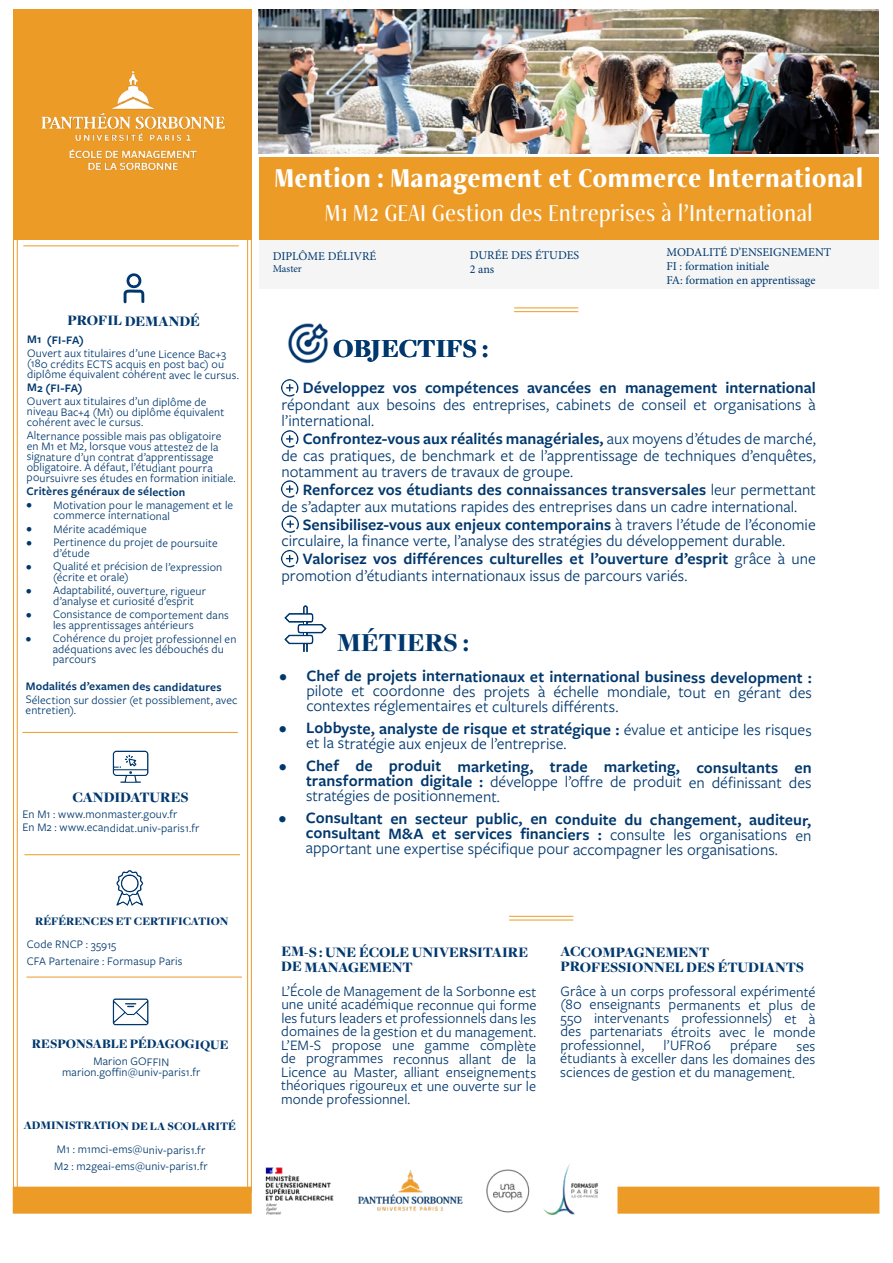
<style>
.page{position:relative;width:893px;height:1263px;background:#fff}
.page>*{position:absolute;margin:0;border:0;box-sizing:border-box;transform-origin:0 0}
.t1{font:700 33px "Freight Neo Cnd Pro";color:#fff}
.t2{font:33px "Freight Neo Cnd Pro";color:#fff}
.t3{font:700 28.5px "Freight Neo Cnd Pro";color:#fff}
.t4{font:900 27px "Freight Disp Pro";letter-spacing:-.005em;color:#00386e}
.t5{font:25.5px "Freight Neo Cnd Pro";color:#fff}
.t6{font:16.5px/16.5px "Freight Sans Pro";color:#00386e}
.t7{font:600 16.5px/14.7px "Freight Sans Pro";color:#00386e;text-align:justify}
.t8{font:15px/13.5px "Freight Sans Pro";color:#00386e;text-align:justify}
.t9{font:900 15px/14.7px "Freight Disp Pro";letter-spacing:-.005em;color:#00386e}
.t10{font:900 13.5px "Freight Disp Pro";letter-spacing:-.005em;color:#00386e}
.t11{font:12px/10.5px "Freight Sans Pro";letter-spacing:.005em;color:#00386e}
.t12{font:12px/14px "Minion Pro";color:#00386e}
.t13{font:600 12px "Freight Sans Pro";letter-spacing:.01em;color:#00386e}
.t14{font:900 12px "Freight Disp Pro";letter-spacing:-.005em;color:#00386e}
.t15{font:10.5px "Minion Pro";letter-spacing:-.005em;color:#00386e}
.s1{font-weight:600}
.s2{font-weight:400}
</style>
<div class="page">
<div style="left:617px;top:1187px;width:271px;height:27px;background:#ed9b27"></div>
<div style="left:13px;top:1187px;width:239px;height:27px;background:#ed9b27"></div>
<div style="left:13px;top:10px;width:239px;height:230px;background:#ed9b27"></div>
<img style="left:41px;top:70px;width:185px;height:101px">
<hr style="left:509px;top:916px;width:64px;height:1px;background:#ed9b27">
<hr style="left:509px;top:920px;width:64px;height:1px;background:#ed9b27">
<hr style="left:23px;top:245px;width:216px;height:1px;background:#ed9b27">
<hr style="left:22px;top:732px;width:216px;height:1px;background:#ed9b27">
<hr style="left:25px;top:854px;width:215px;height:1px;background:#ed9b27">
<hr style="left:26px;top:977px;width:216px;height:1px;background:#ed9b27">
<hr style="left:514px;top:308px;width:64px;height:1px;background:#ed9b27">
<hr style="left:514px;top:311px;width:64px;height:1px;background:#ed9b27">
<svg style="left:123px;top:273px;width:22px;height:31px"></svg>
<svg style="left:113px;top:750px;width:35px;height:33px"></svg>
<svg style="left:113px;top:998px;width:36px;height:28px"></svg>
<hr style="left:251px;top:143px;width:1px;height:1050px;background:#ed9b27">
<hr style="left:247px;top:143px;width:1px;height:1050px;background:#ed9b27">
<hr style="left:17px;top:150px;width:1px;height:1050px;background:#ed9b27">
<hr style="left:13px;top:150px;width:1px;height:1050px;background:#ed9b27">
<img style="left:486px;top:1169px;width:44px;height:44px">
<img style="left:543px;top:1164px;width:54px;height:51px">
<img style="left:358px;top:1170px;width:105px;height:41px">
<img style="left:265px;top:1167px;width:69px;height:48px">
<img style="left:259px;top:10px;width:619px;height:143px">
<div style="left:259px;top:240px;width:619px;height:48px;background:#f5f5f5"></div>
<div style="left:879px;top:1118px;width:14px;height:132px;background:#fff"></div>
<img style="left:288px;top:323px;width:40px;height:41px">
<svg style="left:116px;top:870px;width:28px;height:36px"></svg>
<svg style="left:284px;top:605px;width:43px;height:47px"></svg>
<svg style="left:281px;top:379px;width:17px;height:18px"></svg>
<svg style="left:281px;top:430px;width:17px;height:18px"></svg>
<svg style="left:282px;top:515px;width:17px;height:18px"></svg>
<svg style="left:281px;top:480px;width:17px;height:18px"></svg>
<svg style="left:281px;top:550px;width:17px;height:18px"></svg>
<div style="left:259px;top:157px;width:619px;height:83px;background:#ed9b27"></div>
<p class="t9" style="left:67px;top:313px;width:134px">PROFIL DEMANDÉ</p>
<p class="t13" style="left:27px;top:331px;width:58px">M1 (FI-FA)</p>
<p class="t11" style="left:27px;top:348px;width:214px">Ouvert aux titulaires d’une Licence Bac+3 (180 crédits ECTS acquis en post bac) ou diplôme équivalent cohérent avec le cursus.</p>
<p class="t13" style="left:27px;top:379px;width:57px">M2 (FI-FA)</p>
<p class="t11" style="left:27px;top:396px;width:199px">Ouvert aux titulaires d’un diplôme de niveau Bac+4 (M1) ou diplôme équivalent cohérent avec le cursus.</p>
<p class="t11" style="left:27px;top:430px;width:211px">Alternance possible mais pas obligatoire en M1 et M2, lorsque vous attestez de la signature d’un contrat d’apprentissage obligatoire. À défaut, l’étudiant pourra poursuivre ses études en formation initiale.</p>
<p class="t13" style="left:27px;top:483px;width:160px">Critères généraux de sélection</p>
<p class="t11" style="left:53px;top:499px;width:181px;text-indent:-27px">• Motivation pour le management et le commerce international</p>
<p class="t11" style="left:26px;top:523px;width:122px">• Mérite académique</p>
<p class="t11" style="left:53px;top:537px;width:166px;text-indent:-27px">• Pertinence du projet de poursuite d’étude</p>
<p class="t11" style="left:53px;top:561px;width:171px;text-indent:-27px">• Qualité et précision de l’expression (écrite et orale)</p>
<p class="t11" style="left:53px;top:585px;width:154px;text-indent:-27px">• Adaptabilité, ouverture, rigueur d’analyse et curiosité d’esprit</p>
<p class="t11" style="left:53px;top:609px;width:177px;text-indent:-27px">• Consistance de comportement dans les apprentissages antérieurs</p>
<p class="t11" style="left:53px;top:633px;width:185px;text-indent:-27px">• Cohérence du projet professionnel en adéquations avec les débouchés du parcours</p>
<p class="t13" style="left:26px;top:678px;width:197px">Modalités d’examen des candidatures</p>
<p class="t11" style="left:26px;top:694px;width:214px">Sélection sur dossier (et possiblement, avec entretien).</p>
<p class="t9" style="left:72px;top:790px;width:118px">CANDIDATURES</p>
<p class="t11" style="left:22px;top:807px;width:179px;line-height:13.5px">En M1 : www.monmaster.gouv.fr<br>En M2 : www.ecandidat.univ-paris1.fr</p>
<p class="t14" style="left:35px;top:913px;width:195px">RÉFÉRENCES ET CERTIFICATION</p>
<p class="t11" style="left:27px;top:936px;width:157px;line-height:16.6px">Code RNCP : 35915<br>CFA Partenaire : Formasup Paris</p>
<p class="t10" style="left:32px;top:1035px;width:198px">RESPONSABLE PÉDAGOGIQUE</p>
<p class="t11" style="left:62px;top:1056px;width:140px;text-align:center">Marion GOFFIN marion.goffin@univ-paris1.fr</p>
<p class="t14" style="left:24px;top:1118px;width:214px">ADMINISTRATION DE LA SCOLARITÉ</p>
<p class="t11" style="left:54px;top:1141px;width:155px;line-height:16.5px">M1 : m1mci-ems@univ-paris1.fr<br>M2 : m2geai-ems@univ-paris1.fr</p>
<h2 class="t3" style="left:274px;top:161px;width:591px">Mention : Management et Commerce International</h2>
<h3 class="t5" style="left:325px;top:198px;width:490px">M1 M2 GEAI Gestion des Entreprises à l’International</h3>
<h1 class="t1" style="left:308px;top:163px;width:515px">Mention : Comptabilité Contrôle Audit</h1>
<h1 class="t2" style="left:327px;top:197px;width:476px">M1 M2 CCA Comptabilité Contrôle Audit</h1>
<p class="t12" style="left:273px;top:249px;width:105px">DIPLÔME DÉLIVRÉ</p>
<p class="t15" style="left:273px;top:262px;width:31px">Master</p>
<p class="t12" style="left:470px;top:248px;width:111px;line-height:14.4px">DURÉE DES ÉTUDES<br>2 ans</p>
<h3 class="t4" style="left:333px;top:330px;width:156px">OBJECTIFS :</h3>
<p class="t12" style="left:666px;top:246px;width:166px">MODALITÉ D’ENSEIGNEMENT<br>FI : formation initiale<br>FA: formation en apprentissage</p>
<h3 class="t7" style="left:303px;top:380px;width:515px">Développez vos compétences avancées en management international</h3>
<h3 class="t6" style="left:281px;top:395px;width:536px">répondant aux besoins des entreprises, cabinets de conseil et organisations à l’international.</h3>
<h3 class="t6" style="left:281px;top:430px;width:536px;text-align:justify;text-indent:21px"><span class="s1">Confrontez-vous aux réalités managériales,</span> aux moyens d’études de marché, de cas pratiques, de benchmark et de l’apprentissage de techniques d’enquêtes, notamment au travers de travaux de groupe.</h3>
<h3 class="t6" style="left:281px;top:481px;width:536px;text-indent:21px"><span class="s1">Renforcez vos étudiants des connaissances transversales</span> leur permettant de s’adapter aux mutations rapides des entreprises dans un cadre international.</h3>
<h3 class="t6" style="left:281px;top:515px;width:536px;text-indent:21px"><span class="s1">Sensibilisez-vous aux enjeux contemporains</span> à travers l’étude de l’économie circulaire, la finance verte, l’analyse des stratégies du développement durable.</h3>
<h3 class="t6" style="left:281px;top:550px;width:536px;text-indent:21px"><span class="s1">Valorisez vos différences culturelles et l’ouverture d’esprit</span> grâce à une promotion d’étudiants internationaux issus de parcours variés.</h3>
<h3 class="t4" style="left:337px;top:624px;width:133px">MÉTIERS :</h3>
<h3 class="t7" style="left:280px;top:668px;width:534px">• Chef de projets internationaux et international business development :</h3>
<h3 class="t6" style="left:306px;top:684px;width:507px;line-height:14.5px">pilote et coordonne des projets à échelle mondiale, tout en gérant des contextes réglementaires et culturels différents.</h3>
<h3 class="t6" style="left:306px;top:720px;width:507px;line-height:15px;text-indent:-27px"><span class="s1">• Lobbyste, analyste de risque et stratégique :</span> évalue et anticipe les risques et la stratégie aux enjeux de l’entreprise.</h3>
<h3 class="t7" style="left:306px;top:759px;width:507px;text-indent:-27px">• Chef de produit marketing, trade marketing, consultants en transformation digitale : <span class="s2">développe l’offre de produit en définissant des stratégies de positionnement.</span></h3>
<h3 class="t7" style="left:306px;top:811px;width:507px;text-indent:-27px">• Consultant en secteur public, en conduite du changement, auditeur, consultant M&amp;A et services financiers : <span class="s2">consulte les organisations en apportant une expertise spécifique pour accompagner les organisations.</span></h3>
<p class="t9" style="left:281px;top:944px;width:248px">EM-S : UNE ÉCOLE UNIVERSITAIRE<br>DE MANAGEMENT</p>
<p class="t8" style="left:281px;top:984px;width:257px">L’École de Management de la Sorbonne est une unité académique reconnue qui forme les futurs leaders et professionnels dans les domaines de la gestion et du management.<br>L’EM-S propose une gamme complète de programmes reconnus allant de la Licence au Master, alliant enseignements théoriques rigoureux et une ouverte sur le monde professionnel.</p>
<p class="t9" style="left:560px;top:944px;width:245px;line-height:15.1px">ACCOMPAGNEMENT<br>PROFESSIONNEL DES ÉTUDIANTS</p>
<p class="t8" style="left:560px;top:984px;width:257px">Grâce à un corps professoral expérimenté (80 enseignants permanents et plus de 550 intervenants professionnels) et à des partenariats étroits avec le monde professionnel,</p>
<p class="t8" style="left:663px;top:1038px;width:49px">l’UFR06</p>
<p class="t8" style="left:730px;top:1038px;width:49px">prépare</p>
<p class="t8" style="left:560px;top:1038px;width:257px;text-indent:236px">ses étudiants à exceller dans les domaines des sciences de gestion et du management.</p>
</div>
